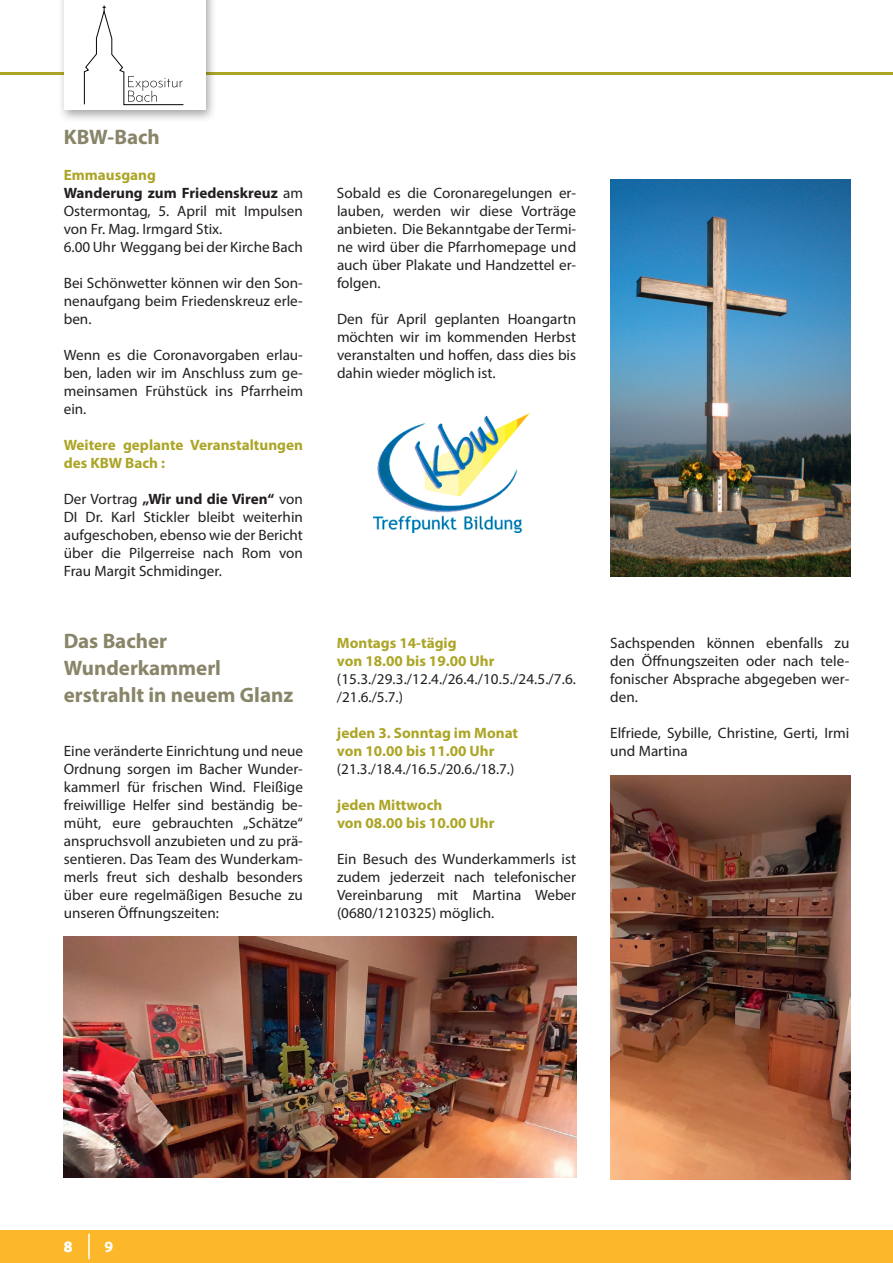
<style>
.page{position:relative;width:893px;height:1263px;background:#fff}
.page>*{position:absolute;margin:0;border:0;box-sizing:border-box;transform-origin:0 0}
.t1{font:700 21px/27px "Myriad Pro";color:#888569}
.t2{font:700 15.75px "Myriad Pro";color:#fff}
.t3{font:15px/18px "Myriad Pro";color:#231f20;text-align:justify}
.t4{font:700 15px/18px "Myriad Pro";color:#aca526}
.s1{font-weight:700;color:#aca526}
.s2{font-weight:700}
</style>
<div class="page">
<div style="left:0;top:1230px;width:893px;height:33px;background:#fcb72b"></div>
<hr style="left:88px;top:1234px;width:2px;height:25px;background:#fff">
<hr style="left:0;top:72px;width:893px;height:3px;background:#aca526">
<div style="left:57px;top:0;width:160px;height:123px;background:#231f20;opacity:.4"></div>
<div style="left:64px;top:0;width:141px;height:109px;background:#fff"></div>
<svg style="left:83px;top:5px;width:101px;height:101px"></svg>
<img style="left:373px;top:414px;width:156px;height:119px">
<img style="left:610px;top:180px;width:240px;height:396px">
<img style="left:64px;top:936px;width:512px;height:241px">
<img style="left:610px;top:775px;width:240px;height:404px">
<h1 class="t1" style="left:64px;top:123px;width:98px">KBW-Bach</h1>
<p class="t3" style="left:64px;top:166px;width:241px;text-align:left"><span class="s1">Emmausgang<br></span><span class="s2">Wanderung zum Friedenskreuz</span> am<br>Ostermontag, 5. April mit Impulsen von Fr. Mag. Irmgard Stix.<br>6.00 Uhr Weggang bei der Kirche Bach</p>
<p class="t3" style="left:64px;top:274px;width:241px">Bei Schönwetter können wir den Son&shy;nenaufgang beim Friedenskreuz erle&shy;ben.</p>
<p class="t3" style="left:64px;top:346px;width:241px">Wenn es die Coronavorgaben erlau&shy;ben, laden wir im Anschluss zum ge&shy;meinsamen Frühstück ins Pfarrheim ein.</p>
<p class="t4" style="left:64px;top:435px;width:241px">Weitere geplante Veranstaltungen des KBW Bach :</p>
<p class="t3" style="left:64px;top:490px;width:241px">Der Vortrag <span class="s2">„Wir und die Viren“</span> von DI Dr. Karl Stickler bleibt weiterhin aufgeschoben, ebenso wie der Bericht über die Pilgerreise nach Rom von Frau Margit Schmidinger.</p>
<h1 class="t1" style="left:64px;top:627px;width:231px">Das Bacher<br>Wunderkammerl erstrahlt in neuem Glanz</h1>
<p class="t3" style="left:64px;top:742px;width:241px">Eine veränderte Einrichtung und neue Ordnung sorgen im Bacher Wunder&shy;kammerl für frischen Wind. Fleißige freiwillige Helfer sind beständig be&shy;müht, eure gebrauchten „Schätze“ anspruchsvoll anzubieten und zu prä&shy;sentieren. Das Team des Wunderkam&shy;merls freut sich deshalb besonders über eure regelmäßigen Besuche zu unseren Öffnungszeiten:</p>
<p class="t3" style="left:337px;top:184px;width:241px">Sobald es die Coronaregelungen er&shy;lauben, werden wir diese Vorträge anbieten. Die Bekanntgabe der Termi&shy;ne wird über die Pfarrhomepage und auch über Plakate und Handzettel er&shy;folgen.</p>
<p class="t3" style="left:337px;top:310px;width:241px">Den für April geplanten Hoangartn möchten wir im kommenden Herbst veranstalten und hoffen, dass dies bis dahin wieder möglich ist.</p>
<p class="t4" style="left:337px;top:633px;width:159px">Montags 14-tägig<br>von 18.00 bis 19.00 Uhr</p>
<p class="t3" style="left:337px;top:670px;width:241px">(15.3./29.3./12.4./26.4./10.5./24.5./7.6. /21.6./5.7.)</p>
<p class="t4" style="left:337px;top:723px;width:183px">jeden 3. Sonntag im Monat von 10.00 bis 11.00 Uhr</p>
<p class="t3" style="left:337px;top:760px;width:179px">(21.3./18.4./16.5./20.6./18.7.)</p>
<p class="t4" style="left:337px;top:795px;width:159px">jeden Mittwoch<br>von 08.00 bis 10.00 Uhr</p>
<p class="t3" style="left:337px;top:850px;width:241px">Ein Besuch des Wunderkammerls ist zudem jederzeit nach telefonischer Vereinbarung mit Martina Weber (0680/1210325) möglich.</p>
<p class="t3" style="left:610px;top:634px;width:241px">Sachspenden können ebenfalls zu den Öffnungszeiten oder nach tele&shy;fonischer Absprache abgegeben wer&shy;den.</p>
<p class="t3" style="left:610px;top:724px;width:241px">Elfriede, Sybille, Christine, Gerti, Irmi und Martina</p>
<p class="t2" style="left:64px;top:1237px;width:10px">8</p>
<p class="t2" style="left:104px;top:1237px;width:10px">9</p>
</div>
